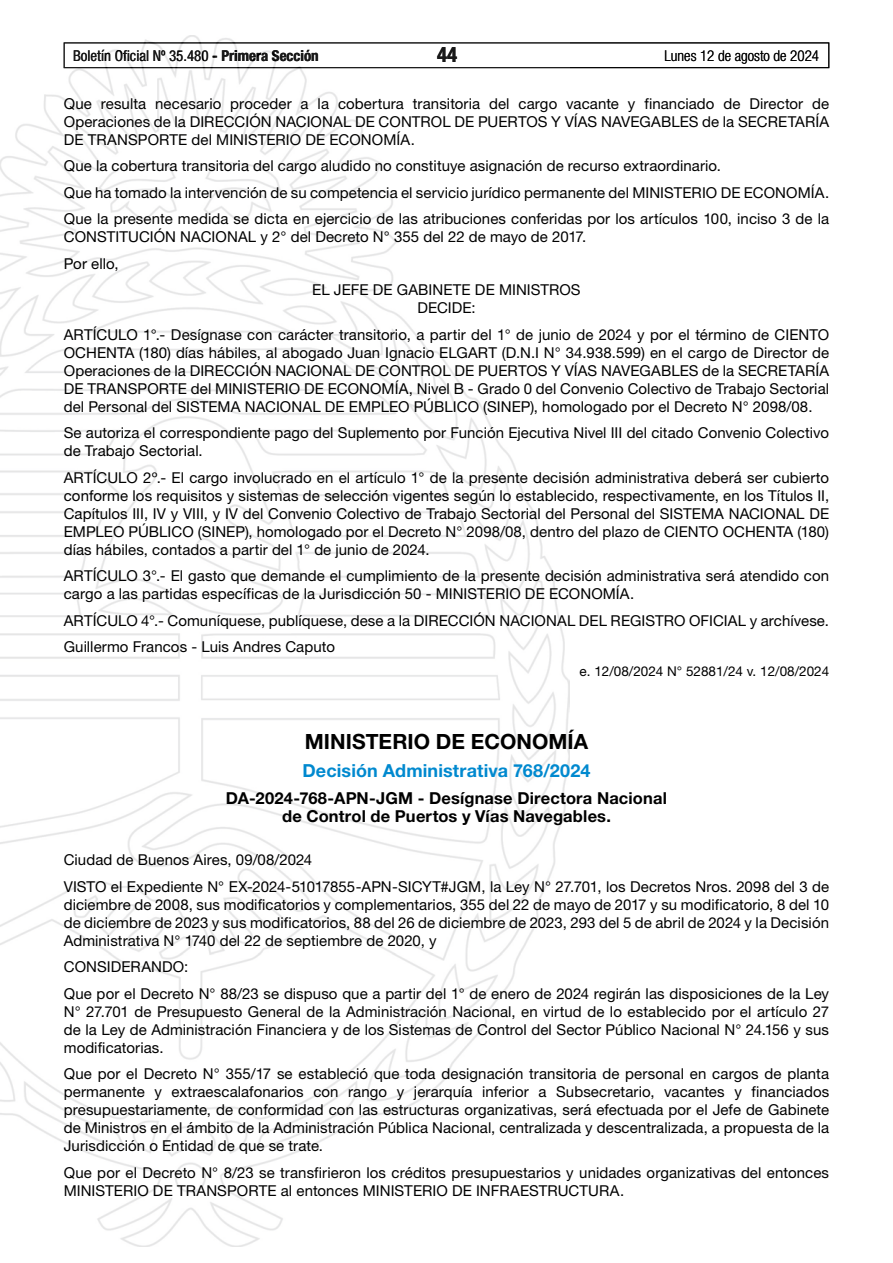
<style>
.page{position:relative;width:893px;height:1263px;background:#fff}
.page>*{position:absolute;margin:0;border:0;box-sizing:border-box;transform-origin:0 0}
.t1{font:700 21px "Helvetica Neue LT Std";color:#000}
.t2{font:700 condensed 21px "Helvetica Neue LT Std";color:#000}
.t3{font:700 18px "Helvetica Neue LT Std";letter-spacing:.005em;color:#0089cf}
.t4{font:700 16.5px/18px "Helvetica Neue LT Std";letter-spacing:.01em;color:#000;text-align:center}
.t5{font:15px/18px "Helvetica Neue LT Std";letter-spacing:.005em;color:#000}
.t6{font:condensed 15px "Helvetica Neue LT Std";color:#000}
.t7{font:300 condensed 15px "Helvetica Neue LT Std";color:#000}
.t8{font:13.5px "Helvetica Neue LT Std";color:#000}
.s1{font-weight:700}
</style>
<div class="page">
<div style="left:64px;top:43px;width:765px;height:25px;border:1px solid #000"></div>
<img style="left:0;top:35px;width:569px;height:1211px">
<p class="t6" style="left:73px;top:47px;width:247px">Boletín Oficial Nº 35.480 <span class="s1">- Primera Sección</span></p>
<h1 class="t2" style="left:437px;top:42px;width:22px">44</h1>
<p class="t7" style="left:665px;top:47px;width:156px">Lunes 12 de agosto de 2024</p>
<p class="t5" style="left:64px;top:94px;width:767px;text-align:justify">Que resulta necesario proceder a la cobertura transitoria del cargo vacante y financiado de Director de Operaciones de la DIRECCIÓN NACIONAL DE CONTROL DE PUERTOS Y VÍAS NAVEGABLES de la SECRETARÍA DE TRANSPORTE del MINISTERIO DE ECONOMÍA.</p>
<p class="t5" style="left:64px;top:152px;width:767px;line-height:26.5px">Que la cobertura transitoria del cargo aludido no constituye asignación de recurso extraordinario.<br>Que ha tomado la intervención de su competencia el servicio jurídico permanente del MINISTERIO DE ECONOMÍA.<br>Que la presente medida se dicta en ejercicio de las atribuciones conferidas por los artículos 100, inciso 3 de la</p>
<p class="t5" style="left:64px;top:227px;width:524px">CONSTITUCIÓN NACIONAL y 2° del Decreto N° 355 del 22 de mayo de 2017.</p>
<p class="t5" style="left:64px;top:254px;width:56px">Por ello,</p>
<p class="t5" style="left:312px;top:280px;width:270px">EL JEFE DE GABINETE DE MINISTROS</p>
<p class="t5" style="left:64px;top:294px;width:767px;line-height:26.5px;text-align:center">DECIDE:<br>ARTÍCULO 1°.- Desígnase con carácter transitorio, a partir del 1° de junio de 2024 y por el término de CIENTO</p>
<p class="t5" style="left:64px;top:343px;width:767px;text-align:justify">OCHENTA (180) días hábiles, al abogado Juan Ignacio ELGART (D.N.I N° 34.938.599) en el cargo de Director de Operaciones de la DIRECCIÓN NACIONAL DE CONTROL DE PUERTOS Y VÍAS NAVEGABLES de la SECRETARÍA DE TRANSPORTE del MINISTERIO DE ECONOMÍA, Nivel B - Grado 0 del Convenio Colectivo de Trabajo Sectorial del Personal del SISTEMA NACIONAL DE EMPLEO PÚBLICO (SINEP), homologado por el Decreto N° 2098/08.</p>
<p class="t5" style="left:64px;top:424px;width:767px">Se autoriza el correspondiente pago del Suplemento por Función Ejecutiva Nivel III del citado Convenio Colectivo de Trabajo Sectorial.</p>
<p class="t5" style="left:64px;top:468px;width:767px;text-align:justify">ARTÍCULO 2º.- El cargo involucrado en el artículo 1° de la presente decisión administrativa deberá ser cubierto conforme los requisitos y sistemas de selección vigentes según lo establecido, respectivamente, en los Títulos II, Capítulos III, IV y VIII, y IV del Convenio Colectivo de Trabajo Sectorial del Personal del SISTEMA NACIONAL DE EMPLEO PÚBLICO (SINEP), homologado por el Decreto N° 2098/08, dentro del plazo de CIENTO OCHENTA (180) días hábiles, contados a partir del 1° de junio de 2024.</p>
<p class="t5" style="left:64px;top:567px;width:767px">ARTÍCULO 3°.- El gasto que demande el cumplimiento de la presente decisión administrativa será atendido con cargo a las partidas específicas de la Jurisdicción 50 - MINISTERIO DE ECONOMÍA.</p>
<p class="t5" style="left:64px;top:607px;width:767px;line-height:26.5px">ARTÍCULO 4°.- Comuníquese, publíquese, dese a la DIRECCIÓN NACIONAL DEL REGISTRO OFICIAL y archívese.<br>Guillermo Francos - Luis Andres Caputo</p>
<p class="t8" style="left:580px;top:663px;width:251px">e. 12/08/2024 N° 52881/24 v. 12/08/2024</p>
<h1 class="t1" style="left:305px;top:729px;width:285px">MINISTERIO DE ECONOMÍA</h1>
<p class="t3" style="left:302px;top:760px;width:289px">Decisión Administrativa 768/2024</p>
<p class="t4" style="left:226px;top:788px;width:443px">DA-2024-768-APN-JGM - Desígnase Directora Nacional de Control de Puertos y Vías Navegables.</p>
<p class="t5" style="left:64px;top:846px;width:767px;line-height:26.5px">Ciudad de Buenos Aires, 09/08/2024<br>VISTO el Expediente N° EX-2024-51017855-APN-SICYT#JGM, la Ley N° 27.701, los Decretos Nros. 2098 del 3 de</p>
<p class="t5" style="left:64px;top:895px;width:767px;text-align:justify">diciembre de 2008, sus modificatorios y complementarios, 355 del 22 de mayo de 2017 y su modificatorio, 8 del 10 de diciembre de 2023 y sus modificatorios, 88 del 26 de diciembre de 2023, 293 del 5 de abril de 2024 y la Decisión Administrativa N° 1740 del 22 de septiembre de 2020, y</p>
<p class="t5" style="left:64px;top:953px;width:767px;line-height:26.5px">CONSIDERANDO:<br>Que por el Decreto N° 88/23 se dispuso que a partir del 1° de enero de 2024 regirán las disposiciones de la Ley</p>
<p class="t5" style="left:64px;top:1002px;width:767px;text-align:justify">N° 27.701 de Presupuesto General de la Administración Nacional, en virtud de lo establecido por el artículo 27 de la Ley de Administración Financiera y de los Sistemas de Control del Sector Público Nacional N° 24.156 y sus modificatorias.</p>
<p class="t5" style="left:64px;top:1065px;width:767px;text-align:justify">Que por el Decreto N° 355/17 se estableció que toda designación transitoria de personal en cargos de planta permanente y extraescalafonarios con rango y jerarquía inferior a Subsecretario, vacantes y financiados presupuestariamente, de conformidad con las estructuras organizativas, será efectuada por el Jefe de Gabinete de Ministros en el ámbito de la Administración Pública Nacional, centralizada y descentralizada, a propuesta de la Jurisdicción o Entidad de que se trate.</p>
<p class="t5" style="left:64px;top:1163px;width:767px">Que por el Decreto N° 8/23 se transfirieron los créditos presupuestarios y unidades organizativas del entonces<br>MINISTERIO DE TRANSPORTE al entonces MINISTERIO DE INFRAESTRUCTURA.</p>
</div>
